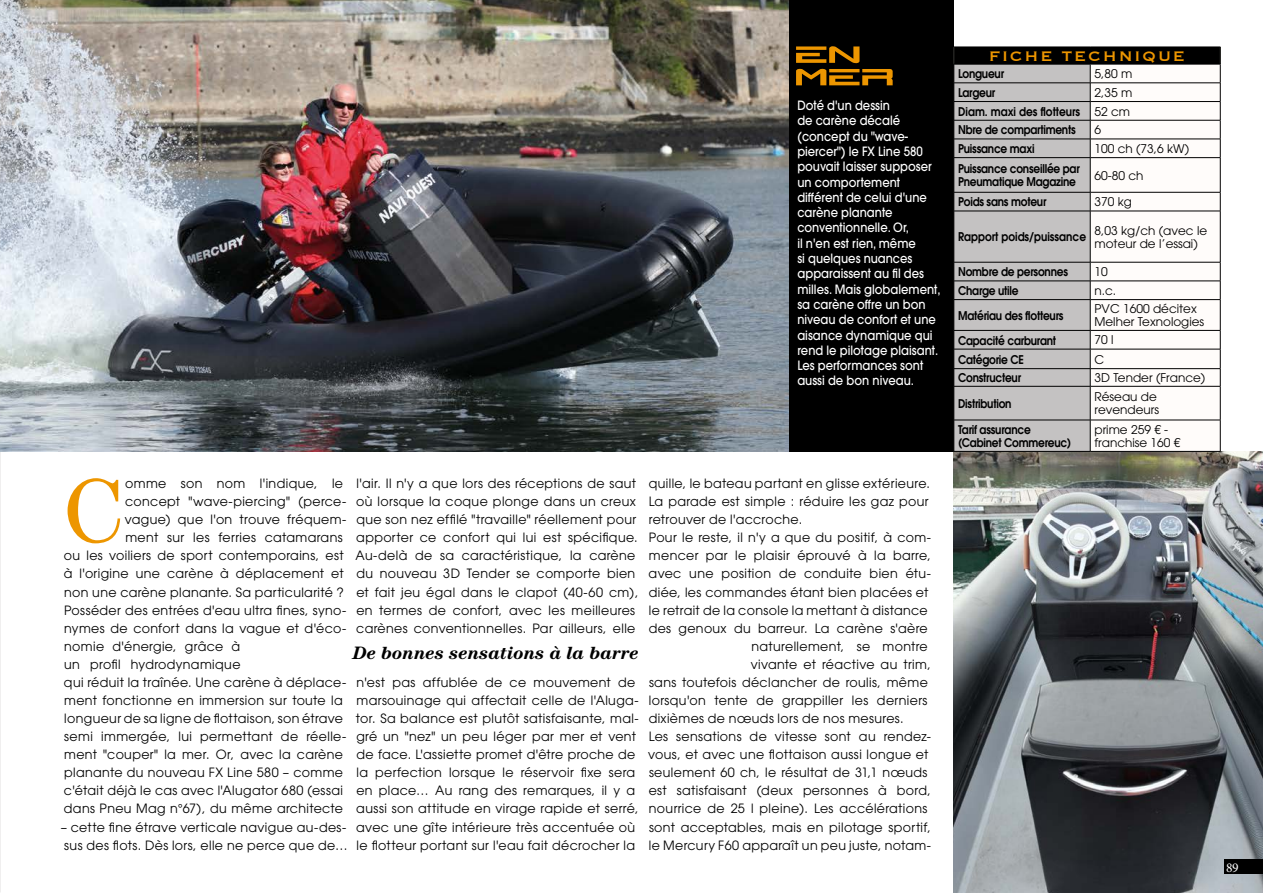
<style>
.page{position:relative;width:1263px;height:893px;background:#fff}
.page>*{position:absolute;margin:0;border:0;box-sizing:border-box;transform-origin:0 0}
.t1{font:91.5px "Century";color:#ed9600}
.t2{font:italic 700 18px "Century";color:#000}
.t3{font:18px "Copperplate";letter-spacing:.1em;color:#ed9600}
.t4{font:13.5px "Minion Pro";color:#fff}
.t5{font:12.75px/18px "Avant Garde";letter-spacing:.03em;color:#000}
.t6{font:500 12.75px/15.3px "Avant Garde";color:#fff;scale:.9 1}
.t7{font:600 12px/18.8px "Avant Garde";letter-spacing:-.02em;color:#000;scale:.88 1}
.t8{font:12px/12.8px "Avant Garde";color:#000}
.t9{font:600 12px "Avant Garde";color:#000;scale:.88 1}
.s1{font-weight:400}
</style>
<div class="page">
<img style="left:954px;top:452px;width:309px;height:441px">
<img style="left:0;top:0;width:1px;height:893px">
<img style="left:0;top:0;width:789px;height:452px">
<div style="left:789px;top:0;width:165px;height:452px;background:#000"></div>
<svg style="left:796px;top:69px;width:97px;height:16px"></svg>
<svg style="left:796px;top:46px;width:63px;height:17px"></svg>
<div style="left:954px;top:47px;width:266px;height:17px;background:#000"></div>
<div style="left:954px;top:65px;width:136px;height:386px;background:#c4c2c2"></div>
<hr style="left:954px;top:83px;width:136px;height:1px;background:#000">
<hr style="left:954px;top:101px;width:136px;height:1px;background:#000">
<hr style="left:954px;top:120px;width:136px;height:1px;background:#000">
<hr style="left:954px;top:139px;width:136px;height:1px;background:#000">
<hr style="left:954px;top:157px;width:136px;height:1px;background:#000">
<hr style="left:954px;top:192px;width:136px;height:1px;background:#000">
<hr style="left:954px;top:211px;width:136px;height:1px;background:#000">
<hr style="left:954px;top:262px;width:136px;height:1px;background:#000">
<hr style="left:954px;top:299px;width:136px;height:1px;background:#000">
<hr style="left:954px;top:330px;width:136px;height:1px;background:#000">
<hr style="left:954px;top:349px;width:136px;height:1px;background:#000">
<hr style="left:954px;top:368px;width:136px;height:1px;background:#000">
<hr style="left:954px;top:386px;width:136px;height:1px;background:#000">
<hr style="left:954px;top:420px;width:136px;height:1px;background:#000">
<hr style="left:954px;top:451px;width:136px;height:1px;background:#000">
<hr style="left:1090px;top:451px;width:130px;height:1px;background:#000">
<hr style="left:954px;top:64px;width:136px;height:1px;background:#000">
<svg style="left:953px;top:47px;width:1px;height:92px"></svg>
<svg style="left:1090px;top:47px;width:131px;height:404px"></svg>
<hr style="left:954px;top:281px;width:136px;height:1px;background:#000">
<hr style="left:1090px;top:281px;width:130px;height:1px;background:#000">
<div style="left:1225px;top:860px;width:38px;height:14px;background:#000"></div>
<p class="t6" style="left:797px;top:98px;width:161px">Doté d'un dessin<br>de carène décalé (concept du "wave&shy;piercer") le FX Line 580 pouvait laisser supposer un comportement différent de celui d'une carène planante conventionnelle. Or,<br>il n'en est rien, même<br>si quelques nuances apparaissent au fil des milles. Mais globalement, sa carène offre un bon niveau de confort et une aisance dynamique qui rend le pilotage plaisant.<br>Les performances sont aussi de bon niveau.</p>
<p class="t5" style="left:356px;top:474px;width:284px">l'air. Il n'y a que lors des réceptions de saut où lorsque la coque plonge dans un creux que son nez effilé "travaille" réellement pour apporter ce confort qui lui est spécifique.<br>Au-delà de sa caractéristique, la carène du nouveau 3D Tender se comporte bien et fait jeu égal dans le clapot (40-60 cm), en termes de confort, avec les meilleures carènes conventionnelles. Par ailleurs, elle</p>
<h1 class="t1" style="left:64px;top:457px;width:62px">C</h1>
<p class="t5" style="left:125px;top:474px;width:219px">omme son nom l'indique, le</p>
<p class="t5" style="left:125px;top:492px;width:223px">concept "wave-piercing" (perce-</p>
<p class="t5" style="left:125px;top:510px;width:223px">vague) que l'on trouve fréquem-</p>
<p class="t5" style="left:125px;top:529px;width:219px">ment sur les ferries catamarans</p>
<p class="t5" style="left:64px;top:547px;width:281px">ou les voiliers de sport contemporains, est</p>
<p class="t5" style="left:64px;top:565px;width:281px">à l'origine une carène à déplacement et</p>
<p class="t5" style="left:64px;top:583px;width:281px">non une carène planante. Sa particularité ?</p>
<p class="t5" style="left:64px;top:601px;width:284px">Posséder des entrées d'eau ultra fines, syno-</p>
<p class="t5" style="left:64px;top:619px;width:284px">nymes de confort dans la vague et d'éco-</p>
<p class="t5" style="left:64px;top:637px;width:178px">nomie d'énergie, grâce à</p>
<p class="t5" style="left:64px;top:655px;width:178px">un profil hydrodynamique</p>
<p class="t5" style="left:64px;top:673px;width:284px">qui réduit la traînée. Une carène à déplace-</p>
<p class="t5" style="left:64px;top:691px;width:280px">ment fonctionne en immersion sur toute la</p>
<p class="t5" style="left:64px;top:709px;width:280px">longueur de sa ligne de flottaison, son étrave</p>
<p class="t5" style="left:64px;top:727px;width:283px">semi immergée, lui permettant de réelle-</p>
<p class="t5" style="left:64px;top:745px;width:280px">ment "couper" la mer. Or, avec la carène</p>
<p class="t5" style="left:64px;top:764px;width:280px">planante du nouveau FX Line 580 – comme</p>
<p class="t5" style="left:64px;top:782px;width:280px">c'était déjà le cas avec l'Alugator 680 (essai</p>
<p class="t5" style="left:64px;top:800px;width:281px">dans Pneu Mag n°67), du même architecte</p>
<p class="t5" style="left:61px;top:818px;width:288px">– cette fine étrave verticale navigue au-des&shy;sus des flots. Dès lors, elle ne perce que de…</p>
<h2 class="t2" style="left:353px;top:642px;width:288px">De bonnes sensations à la barre</h2>
<p class="t5" style="left:356px;top:673px;width:284px">n'est pas affublée de ce mouvement de marsouinage qui affectait celle de l'Aluga&shy;tor. Sa balance est plutôt satisfaisante, mal&shy;gré un "nez" un peu léger par mer et vent de face. L'assiette promet d'être proche de la perfection lorsque le réservoir fixe sera en place… Au rang des remarques, il y a aussi son attitude en virage rapide et serré, avec une gîte intérieure très accentuée où le flotteur portant sur l'eau fait décrocher la</p>
<p class="t5" style="left:649px;top:474px;width:283px">quille, le bateau partant en glisse extérieure.</p>
<p class="t5" style="left:649px;top:492px;width:281px">La parade est simple : réduire les gaz pour</p>
<p class="t5" style="left:649px;top:510px;width:155px">retrouver de l'accroche.</p>
<p class="t5" style="left:649px;top:529px;width:284px">Pour le reste, il n'y a que du positif, à com-</p>
<p class="t5" style="left:649px;top:547px;width:283px">mencer par le plaisir éprouvé à la barre,</p>
<p class="t5" style="left:649px;top:565px;width:284px">avec une position de conduite bien étu-</p>
<p class="t5" style="left:649px;top:583px;width:281px">diée, les commandes étant bien placées et</p>
<p class="t5" style="left:649px;top:601px;width:280px">le retrait de la console la mettant à distance</p>
<p class="t5" style="left:649px;top:619px;width:281px">des genoux du barreur. La carène s'aère</p>
<p class="t5" style="left:751px;top:637px;width:178px">naturellement, se montre</p>
<p class="t5" style="left:751px;top:655px;width:182px">vivante et réactive au trim,</p>
<p class="t5" style="left:649px;top:673px;width:280px">sans toutefois déclancher de roulis, même</p>
<p class="t5" style="left:649px;top:691px;width:280px">lorsqu'on tente de grappiller les derniers</p>
<p class="t5" style="left:649px;top:709px;width:257px">dixièmes de nœuds lors de nos mesures.</p>
<p class="t5" style="left:649px;top:727px;width:284px">Les sensations de vitesse sont au rendez-</p>
<p class="t5" style="left:648px;top:746px;width:282px">vous, et avec une flottaison aussi longue et</p>
<p class="t5" style="left:649px;top:764px;width:280px">seulement 60 ch, le résultat de 31,1 nœuds</p>
<p class="t5" style="left:649px;top:782px;width:284px">est satisfaisant (deux personnes à bord,</p>
<p class="t5" style="left:649px;top:800px;width:280px">nourrice de 25 l pleine). Les accélérations</p>
<p class="t5" style="left:649px;top:818px;width:283px">sont acceptables, mais en pilotage sportif,</p>
<p class="t5" style="left:649px;top:836px;width:284px">le Mercury F60 apparaît un peu juste, notam-</p>
<h2 class="t3" style="left:989px;top:44px;width:197px">FICHE TECHNIQUE</h2>
<p class="t7" style="left:958px;top:64px;width:54px">Longueur</p>
<p class="t8" style="left:1094px;top:67px;width:39px">5,80 m</p>
<p class="t7" style="left:958px;top:83px;width:44px">Largeur</p>
<p class="t7" style="left:958px;top:83px;width:199px;text-indent:136px"><span class="s1">2,35 m<br></span>Diam. maxi des flotteurs <span class="s1">52 cm<br></span>Nbre de compartiments</p>
<p class="t8" style="left:1094px;top:123px;width:8px">6</p>
<p class="t7" style="left:958px;top:139px;width:88px">Puissance maxi</p>
<p class="t8" style="left:1094px;top:142px;width:96px">100 ch (73,6 kW)</p>
<p class="t7" style="left:958px;top:162px;width:140px;line-height:12.8px">Puissance conseillée par<br>Pneumatique Magazine</p>
<p class="t8" style="left:1094px;top:169px;width:50px">60-80 ch</p>
<p class="t7" style="left:958px;top:192px;width:102px">Poids sans moteur</p>
<p class="t8" style="left:1094px;top:196px;width:39px">370 kg</p>
<p class="t9" style="left:958px;top:229px;width:147px">Rapport poids/puissance</p>
<p class="t8" style="left:1094px;top:224px;width:114px">8,03 kg/ch (avec le moteur de l’essai)</p>
<p class="t7" style="left:958px;top:262px;width:126px">Nombre de personnes</p>
<p class="t8" style="left:1094px;top:265px;width:15px">10</p>
<p class="t7" style="left:958px;top:281px;width:70px">Charge utile</p>
<p class="t8" style="left:1094px;top:284px;width:23px">n.c.</p>
<p class="t7" style="left:958px;top:306px;width:121px">Matériau des flotteurs</p>
<p class="t8" style="left:1094px;top:303px;width:111px">PVC 1600 décitex<br>Melher Texnologies</p>
<p class="t7" style="left:958px;top:331px;width:113px">Capacité carburant</p>
<p class="t8" style="left:1094px;top:334px;width:21px">70 l</p>
<p class="t7" style="left:958px;top:350px;width:76px">Catégorie CE</p>
<p class="t8" style="left:1094px;top:353px;width:10px">C</p>
<p class="t7" style="left:958px;top:368px;width:73px">Constructeur</p>
<p class="t8" style="left:1094px;top:371px;width:112px">3D Tender (France)</p>
<p class="t7" style="left:958px;top:394px;width:62px">Distribution</p>
<p class="t8" style="left:1094px;top:391px;width:66px">Réseau de revendeurs</p>
<p class="t7" style="left:958px;top:423px;width:130px;line-height:12.8px">Tarif assurance (Cabinet Commereuc)</p>
<p class="t8" style="left:1094px;top:423px;width:88px">prime 259 € - franchise 160 €</p>
<p class="t4" style="left:1226px;top:858px;width:14px">89</p>
</div>
